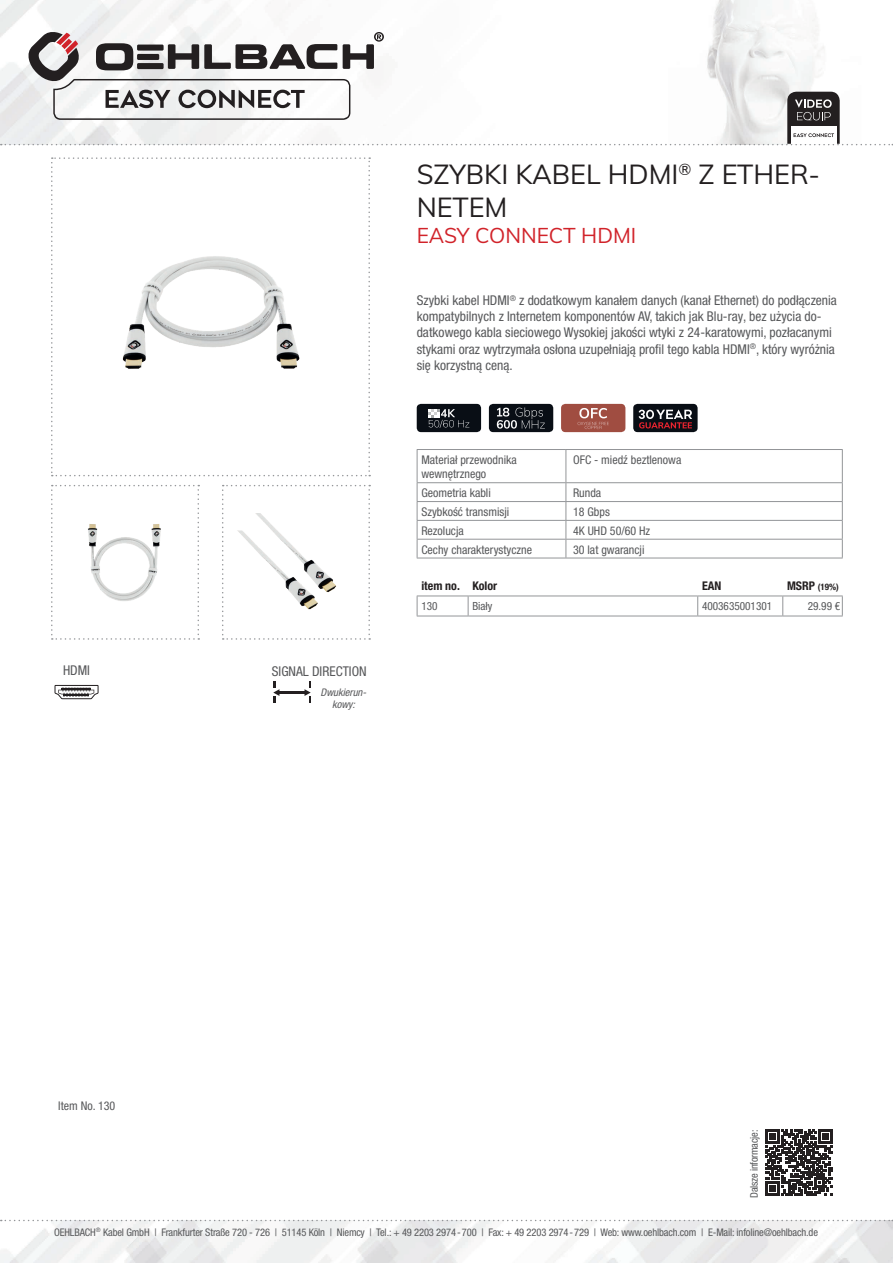
<style>
.page{position:relative;width:893px;height:1263px;background:#fff}
.page>*{position:absolute;margin:0;border:0;box-sizing:border-box;transform-origin:0 0}
.t1{font:27px/32.4px "Muli";color:#231f20}
.t2{font:21px "Muli";color:#d1232a}
.t3{font:condensed 13.5px/16.2px "Helvetica Neue LTW1 G";color:#57585a}
.t4{font:condensed 12px/14.4px "Helvetica Neue LTW1 G";color:#57585a}
.t5{font:700 condensed 12px "Helvetica Neue LTW1 G";color:#231f20}
.t6{font:condensed 11.25px "Helvetica Neue LTW1 G";color:#57585a}
.t7{font:condensed 10.5px "Helvetica Neue LTW1 G";letter-spacing:-.01em;color:#57585a}
.t8{font:italic condensed 10.5px/12.6px "Helvetica Neue LTW1 G";color:#57585a;text-align:center}
.t9{font:700 condensed 9px "Helvetica Neue LTW1 G";color:#231f20}
.s1{font-size:12px}
</style>
<div class="page">
<img style="left:0;top:1220px;width:893px;height:43px">
<img style="left:0;top:0;width:818px;height:145px">
<svg style="left:1px;top:1220px;width:892px;height:1px"></svg>
<svg style="left:51px;top:157px;width:319px;height:319px"></svg>
<svg style="left:51px;top:485px;width:148px;height:155px"></svg>
<svg style="left:222px;top:485px;width:148px;height:155px"></svg>
<div style="left:417px;top:404px;width:64px;height:28px;background:#090e15;border-radius:4px"></div>
<svg style="left:428px;top:409px;width:41px;height:19px"></svg>
<div style="left:489px;top:404px;width:64px;height:28px;background:#090e15;border-radius:4px"></div>
<svg style="left:497px;top:407px;width:48px;height:22px"></svg>
<div style="left:561px;top:404px;width:64px;height:28px;background:#a04d41;border-radius:4px"></div>
<svg style="left:578px;top:408px;width:31px;height:21px"></svg>
<div style="left:633px;top:404px;width:65px;height:28px;background:#090e15;border-radius:4px"></div>
<svg style="left:639px;top:410px;width:53px;height:18px"></svg>
<svg style="left:55px;top:685px;width:44px;height:14px"></svg>
<hr style="left:279px;top:691px;width:26px;height:3px;background:#231f20">
<svg style="left:273px;top:681px;width:6px;height:22px"></svg>
<svg style="left:304px;top:681px;width:7px;height:22px"></svg>
<svg style="left:766px;top:1129px;width:66px;height:67px"></svg>
<svg style="left:1px;top:31px;width:892px;height:114px"></svg>
<svg style="left:417px;top:595px;width:426px;height:21px"></svg>
<hr style="left:417px;top:616px;width:51px;height:1px;background:#939598">
<hr style="left:468px;top:616px;width:230px;height:1px;background:#939598">
<hr style="left:698px;top:616px;width:85px;height:1px;background:#939598">
<hr style="left:783px;top:616px;width:60px;height:1px;background:#939598">
<hr style="left:417px;top:596px;width:51px;height:1px;background:#939598">
<hr style="left:468px;top:596px;width:230px;height:1px;background:#939598">
<hr style="left:698px;top:596px;width:85px;height:1px;background:#939598">
<hr style="left:783px;top:596px;width:60px;height:1px;background:#939598">
<svg style="left:417px;top:449px;width:426px;height:109px"></svg>
<hr style="left:417px;top:558px;width:149px;height:1px;background:#939598">
<hr style="left:566px;top:558px;width:277px;height:1px;background:#939598">
<h1 class="t1" style="left:417px;top:157px;width:405px">SZYBKI KABEL HDMI<sup>®</sup> Z ETHER-<br>NETEM</h1>
<h2 class="t2" style="left:417px;top:221px;width:221px">EASY CONNECT HDMI</h2>
<p class="t3" style="left:417px;top:292px;width:422px">Szybki kabel HDMI<sup>®</sup> z dodatkowym kanałem danych (kanał Ethernet) do podłączenia kompatybilnych z Internetem komponentów AV, takich jak Blu-ray, bez użycia do&shy;datkowego kabla sieciowego Wysokiej jakości wtyki z 24-karatowymi, pozłacanymi stykami oraz wytrzymała osłona uzupełniają profil tego kabla HDMI<sup>®</sup>, który wyróżnia się korzystną ceną.</p>
<p class="t4" style="left:421px;top:453px;width:97px">Materiał przewodnika wewnętrznego</p>
<p class="t4" style="left:573px;top:453px;width:110px">OFC - miedź beztlenowa</p>
<p class="t4" style="left:421px;top:486px;width:71px">Geometria kabli</p>
<p class="t4" style="left:573px;top:486px;width:30px">Runda</p>
<p class="t4" style="left:421px;top:505px;width:89px">Szybkość transmisji</p>
<p class="t4" style="left:573px;top:505px;width:38px">18 Gbps</p>
<p class="t4" style="left:421px;top:524px;width:44px">Rezolucja</p>
<p class="t4" style="left:573px;top:524px;width:79px">4K UHD 50/60 Hz</p>
<p class="t4" style="left:421px;top:542px;width:112px">Cechy charakterystyczne</p>
<p class="t4" style="left:573px;top:542px;width:73px">30 lat gwarancji</p>
<p class="t3" style="left:63px;top:662px;width:29px">HDMI</p>
<p class="t3" style="left:272px;top:663px;width:96px">SIGNAL DIRECTION</p>
<p class="t8" style="left:321px;top:686px;width:50px">Dwukierun&shy;kowy:</p>
<p class="t5" style="left:421px;top:578px;width:77px">item no. Kolor</p>
<p class="t5" style="left:702px;top:578px;width:21px">EAN</p>
<p class="t9" style="left:787px;top:581px;width:53px"><span class="s1">MSRP</span> (19%)</p>
<p class="t6" style="left:421px;top:599px;width:18px">130</p>
<p class="t6" style="left:472px;top:599px;width:21px">Biały</p>
<p class="t6" style="left:702px;top:599px;width:72px">4003635001301</p>
<p class="t6" style="left:808px;top:599px;width:34px">29.99 €</p>
<p class="t4" style="left:58px;top:1098px;width:59px">Item No. 130</p>
<p class="t7" style="left:748px;top:1198px;width:70px;rotate:-90deg">Dalsze informacje:</p>
<p class="t7" style="left:54px;top:1226px;width:765px">OEHLBACH<sup>®</sup> Kabel GmbH | Frankfurter Straße 720 - 726 | 51145 Köln | Niemcy | Tel.: + 49 2203 2974-700 | Fax: + 49 2203 2974-729 | Web: www.oehlbach.com | E-Mail: infoline@oehlbach.de</p>
</div>
